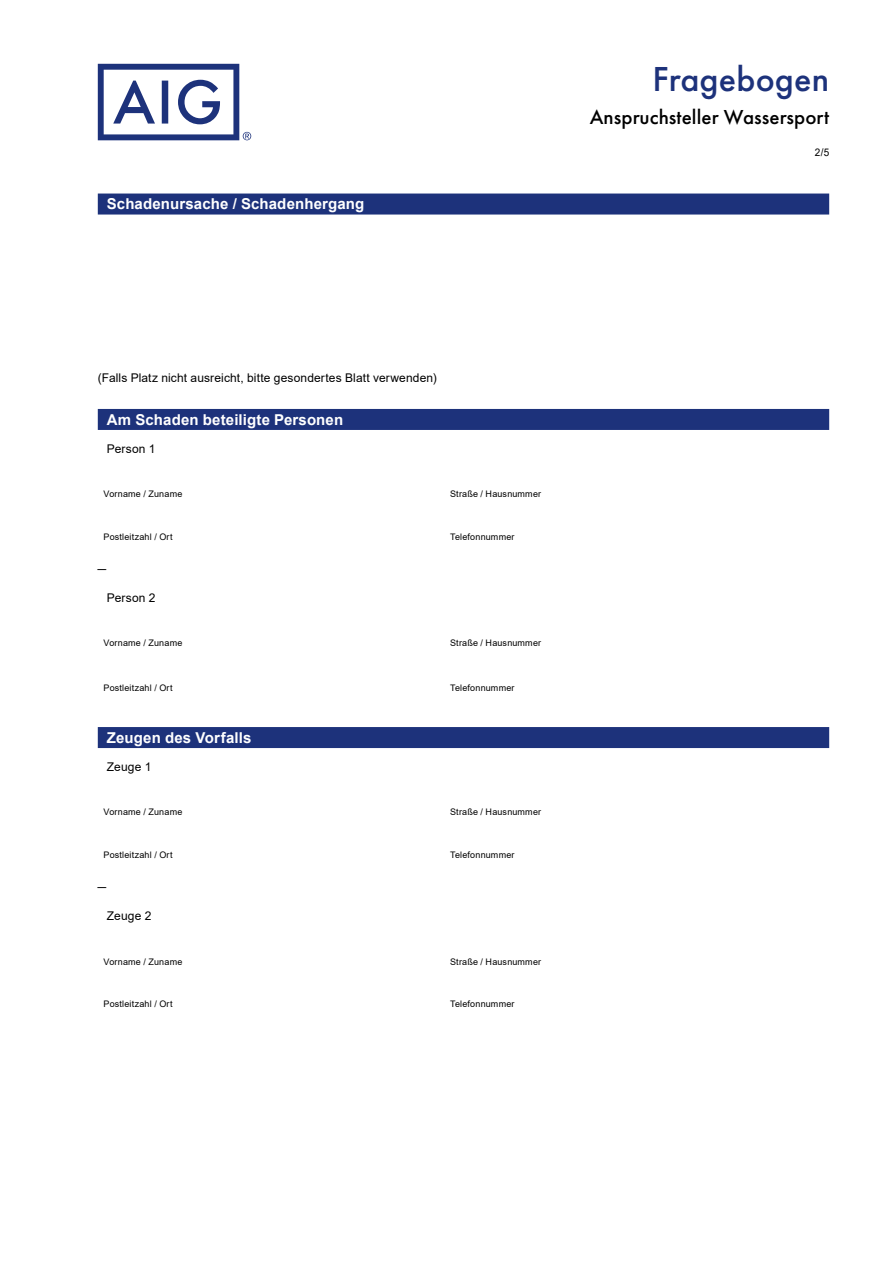
<style>
.page{position:relative;width:893px;height:1263px;background:#fff}
.page>*{position:absolute;margin:0;border:0;box-sizing:border-box;transform-origin:0 0}
.t1{font:500 36px "Futura PT";letter-spacing:.005em;color:#1d327b}
.t2{font:500 21px "Futura PT";letter-spacing:.005em;color:#000}
.t3{font:700 15px "Arial";letter-spacing:.01em;color:#fff}
.t4{font:15px "Arial";color:#000}
.t5{font:12px "Arial";letter-spacing:.01em;color:#000}
.t6{font:10.5px "Arial";color:#000;scale:.95 1}
.t7{font:9px "Arial";letter-spacing:.02em;color:#000}
</style>
<div class="page">
<svg style="left:98px;top:64px;width:153px;height:76px"></svg>
<div style="left:98px;top:194px;width:731px;height:21px;background:#1d327b"></div>
<div style="left:98px;top:409px;width:731px;height:21px;background:#1d327b"></div>
<div style="left:98px;top:727px;width:731px;height:21px;background:#1d327b"></div>
<h3 class="t3" style="left:107px;top:193px;width:259px">Schadenursache / Schadenhergang</h3>
<h1 class="t1" style="left:653px;top:58px;width:178px">Fragebogen</h1>
<h2 class="t2" style="left:590px;top:105px;width:241px">Anspruchsteller Wassersport</h2>
<p class="t6" style="left:815px;top:145px;width:17px">2/5</p>
<h3 class="t5" style="left:98px;top:369px;width:340px">(Falls Platz nicht ausreicht, bitte gesondertes Blatt verwenden)</h3>
<h3 class="t3" style="left:107px;top:409px;width:238px">Am Schaden beteiligte Personen</h3>
<h3 class="t5" style="left:107px;top:440px;width:50px">Person 1</h3>
<p class="t7" style="left:104px;top:488px;width:80px">Vorname / Zuname</p>
<p class="t7" style="left:450px;top:488px;width:93px">Straße / Hausnummer</p>
<p class="t7" style="left:104px;top:531px;width:71px">Postleitzahl / Ort</p>
<p class="t7" style="left:450px;top:531px;width:66px">Telefonnummer</p>
<h3 class="t4" style="left:98px;top:551px;width:10px">_</h3>
<h3 class="t5" style="left:107px;top:589px;width:50px">Person 2</h3>
<p class="t7" style="left:104px;top:637px;width:80px">Vorname / Zuname</p>
<p class="t7" style="left:450px;top:637px;width:93px">Straße / Hausnummer</p>
<p class="t7" style="left:104px;top:681px;width:71px">Postleitzahl / Ort</p>
<p class="t7" style="left:450px;top:681px;width:66px">Telefonnummer</p>
<h3 class="t3" style="left:107px;top:727px;width:146px">Zeugen des Vorfalls</h3>
<h3 class="t5" style="left:107px;top:758px;width:46px">Zeuge 1</h3>
<p class="t7" style="left:104px;top:806px;width:80px">Vorname / Zuname</p>
<p class="t7" style="left:450px;top:806px;width:93px">Straße / Hausnummer</p>
<p class="t7" style="left:104px;top:849px;width:71px">Postleitzahl / Ort</p>
<p class="t7" style="left:450px;top:849px;width:66px">Telefonnummer</p>
<h3 class="t4" style="left:98px;top:869px;width:10px">_</h3>
<h3 class="t5" style="left:107px;top:908px;width:46px">Zeuge 2</h3>
<p class="t7" style="left:104px;top:955px;width:80px">Vorname / Zuname</p>
<p class="t7" style="left:450px;top:955px;width:93px">Straße / Hausnummer</p>
<p class="t7" style="left:104px;top:998px;width:71px">Postleitzahl / Ort</p>
<p class="t7" style="left:450px;top:998px;width:66px">Telefonnummer</p>
</div>
